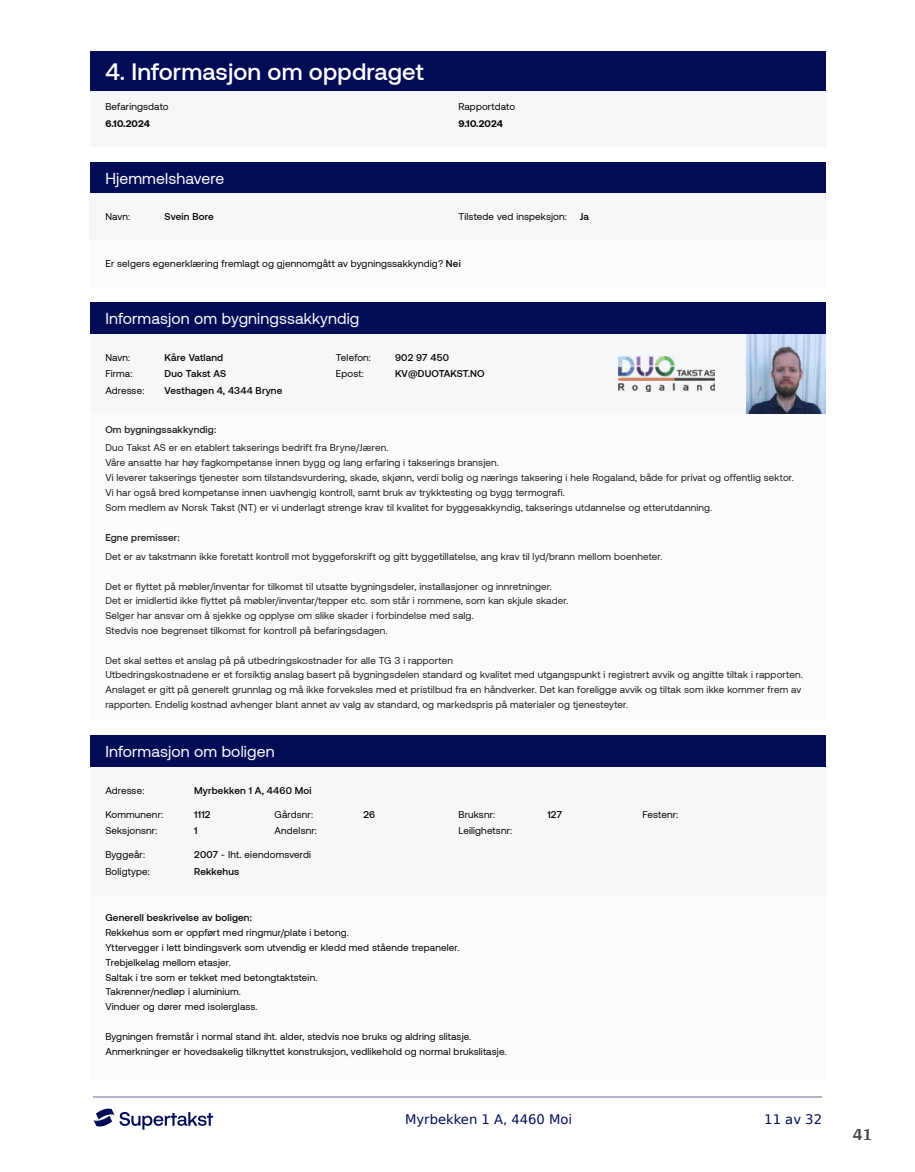
<style>
.page{position:relative;width:915px;height:1172px;background:#fff}
.page>*{position:absolute;margin:0;border:0;box-sizing:border-box;transform-origin:0 0}
.t1{font:500 23.7px "Aeonik";letter-spacing:.005em;color:#fff}
.t2{font:700 18px "Arya";color:#414749}
.t3{font:15.75px "Aeonik";letter-spacing:.01em;color:#fff}
.t4{font:13.2px "DejaVu Sans";color:#020c56}
.t5{font:9.9px/14.9px "Aeonik";letter-spacing:.015em;color:#1d1d1b}
.t6{font:9.9px/14.9px "Aeonik";letter-spacing:.015em;color:#000}
.t7{font:500 9.9px "Aeonik";letter-spacing:.015em;color:#000}
.t8{font:500 9.9px "Aeonik";letter-spacing:.015em;color:#1d1d1b}
.t9{font:700 9.9px "Aeonik";letter-spacing:.015em;color:#000}
.s1{font-weight:500}
</style>
<div class="page">
<hr style="left:93px;top:1097px;width:728px;height:1px;background:#b2b5cb">
<svg style="left:94px;top:1108px;width:119px;height:21px"></svg>
<div style="left:89px;top:52px;width:736px;height:39px;background:#020c56"></div>
<div style="left:89px;top:91px;width:736px;height:55px;background:#f5f7f8"></div>
<div style="left:89px;top:162px;width:736px;height:32px;background:#020c56"></div>
<div style="left:89px;top:194px;width:369px;height:46px;background:#f5f7f8"></div>
<div style="left:458px;top:194px;width:367px;height:46px;background:#f5f7f8"></div>
<div style="left:89px;top:240px;width:736px;height:47px;background:#f5f7f8"></div>
<div style="left:89px;top:302px;width:736px;height:32px;background:#020c56"></div>
<div style="left:89px;top:414px;width:736px;height:108px;background:#f5f7f8"></div>
<div style="left:89px;top:522px;width:736px;height:198px;background:#f5f7f8"></div>
<div style="left:89px;top:736px;width:736px;height:31px;background:#020c56"></div>
<div style="left:89px;top:767px;width:736px;height:128px;background:#f5f7f8"></div>
<div style="left:89px;top:895px;width:736px;height:185px;background:#f5f7f8"></div>
<div style="left:89px;top:334px;width:491px;height:80px;background:#f5f7f8"></div>
<div style="left:580px;top:334px;width:245px;height:80px;background:#f5f7f8"></div>
<img style="left:618px;top:357px;width:96px;height:34px">
<img style="left:746px;top:335px;width:79px;height:79px">
<h1 class="t1" style="left:105px;top:59px;width:320px">4. Informasjon om oppdraget</h1>
<p class="t6" style="left:105px;top:99px;width:65px">Befaringsdato</p>
<p class="t6" style="left:458px;top:99px;width:58px">Rapportdato</p>
<p class="t9" style="left:105px;top:117px;width:46px">6.10.2024</p>
<p class="t9" style="left:458px;top:117px;width:46px">9.10.2024</p>
<h3 class="t3" style="left:105px;top:170px;width:120px">Hjemmelshavere</h3>
<p class="t6" style="left:105px;top:210px;width:26px">Navn:</p>
<p class="t7" style="left:164px;top:211px;width:51px">Svein Bore</p>
<p class="t6" style="left:458px;top:210px;width:110px">Tilstede ved inspeksjon:</p>
<p class="t7" style="left:579px;top:211px;width:11px">Ja</p>
<p class="t6" style="left:105px;top:256px;width:357px">Er selgers egenerklæring fremlagt og gjennomgått av bygningssakkyndig? <span class="s1">Nei</span></p>
<h3 class="t3" style="left:105px;top:310px;width:255px">Informasjon om bygningssakkyndig</h3>
<p class="t6" style="left:105px;top:350px;width:26px">Navn:</p>
<p class="t7" style="left:164px;top:352px;width:60px">Kåre Vatland</p>
<p class="t6" style="left:336px;top:350px;width:37px">Telefon:</p>
<p class="t7" style="left:395px;top:352px;width:55px">902 97 450</p>
<p class="t6" style="left:105px;top:366px;width:29px">Firma:</p>
<p class="t7" style="left:164px;top:368px;width:63px">Duo Takst AS</p>
<p class="t6" style="left:336px;top:366px;width:30px">Epost:</p>
<p class="t7" style="left:395px;top:368px;width:91px">KV@DUOTAKST.NO</p>
<p class="t6" style="left:105px;top:383px;width:41px">Adresse:</p>
<p class="t7" style="left:164px;top:385px;width:119px">Vesthagen 4, 4344 Bryne</p>
<p class="t8" style="left:105px;top:424px;width:112px">Om bygningssakkyndig:</p>
<p class="t5" style="left:105px;top:441px;width:689px">Duo Takst AS er en etablert takserings bedrift fra Bryne/Jæren.<br>Våre ansatte har høy fagkompetanse innen bygg og lang erfaring i takserings bransjen.<br>Vi leverer takserings tjenester som tilstandsvurdering, skade, skjønn, verdi bolig og nærings taksering i hele Rogaland, både for privat og offentlig sektor.<br>Vi har også bred kompetanse innen uavhengig kontroll, samt bruk av trykktesting og bygg termografi.<br>Som medlem av Norsk Takst (NT) er vi underlagt strenge krav til kvalitet for byggesakkyndig, takserings utdannelse og etterutdanning.</p>
<p class="t8" style="left:105px;top:532px;width:76px">Egne premisser:</p>
<p class="t5" style="left:105px;top:549px;width:558px">Det er av takstmann ikke foretatt kontroll mot byggeforskrift og gitt byggetillatelse, ang krav til lyd/brann mellom boenheter.</p>
<p class="t5" style="left:105px;top:579px;width:464px">Det er flyttet på møbler/inventar for tilkomst til utsatte bygningsdeler, installasjoner og innretninger.<br>Det er imidlertid ikke flyttet på møbler/inventar/tepper etc. som står i rommene, som kan skjule skader.<br>Selger har ansvar om å sjekke og opplyse om slike skader i forbindelse med salg.<br>Stedvis noe begrenset tilkomst for kontroll på befaringsdagen.</p>
<p class="t5" style="left:105px;top:653px;width:698px">Det skal settes et anslag på på utbedringskostnader for alle TG 3 i rapporten<br>Utbedringskostnadene er et forsiktig anslag basert på bygningsdelen standard og kvalitet med utgangspunkt i registrert avvik og angitte tiltak i rapporten.<br>Anslaget er gitt på generelt grunnlag og må ikke forveksles med et pristilbud fra en håndverker. Det kan foreligge avvik og tiltak som ikke kommer frem av rapporten. Endelig kostnad avhenger blant annet av valg av standard, og markedspris på materialer og tjenesteyter.</p>
<h3 class="t3" style="left:105px;top:743px;width:171px">Informasjon om boligen</h3>
<p class="t6" style="left:105px;top:783px;width:41px">Adresse:</p>
<p class="t7" style="left:194px;top:785px;width:119px">Myrbekken 1 A, 4460 Moi</p>
<p class="t6" style="left:105px;top:807px;width:59px">Kommunenr:</p>
<p class="t7" style="left:194px;top:809px;width:18px">1112</p>
<p class="t6" style="left:274px;top:807px;width:40px">Gårdsnr:</p>
<p class="t7" style="left:363px;top:809px;width:13px">26</p>
<p class="t6" style="left:458px;top:807px;width:38px">Bruksnr:</p>
<p class="t7" style="left:547px;top:809px;width:16px">127</p>
<p class="t6" style="left:642px;top:807px;width:37px">Festenr:</p>
<p class="t6" style="left:105px;top:823px;width:54px">Seksjonsnr:</p>
<p class="t7" style="left:194px;top:825px;width:5px">1</p>
<p class="t6" style="left:274px;top:823px;width:44px">Andelsnr:</p>
<p class="t6" style="left:458px;top:823px;width:55px">Leilighetsnr:</p>
<p class="t6" style="left:105px;top:847px;width:41px">Byggeår:</p>
<p class="t6" style="left:194px;top:847px;width:118px"><span class="s1">2007</span> - Iht. eiendomsverdi</p>
<p class="t6" style="left:105px;top:864px;width:46px">Boligtype:</p>
<p class="t7" style="left:194px;top:866px;width:46px">Rekkehus</p>
<p class="t7" style="left:105px;top:912px;width:148px">Generell beskrivelse av boligen:</p>
<p class="t6" style="left:105px;top:925px;width:355px">Rekkehus som er oppført med ringmur/plate i betong.<br>Yttervegger i lett bindingsverk som utvendig er kledd med stående trepaneler.<br>Trebjelkelag mellom etasjer.<br>Saltak i tre som er tekket med betongtaktstein.<br>Takrenner/nedløp i aluminium.<br>Vinduer og dører med isolerglass.</p>
<p class="t6" style="left:105px;top:1029px;width:402px">Bygningen fremstår i normal stand iht. alder, stedvis noe bruks og aldring slitasje.<br>Anmerkninger er hovedsakelig tilknyttet konstruksjon, vedlikehold og normal brukslitasje.</p>
<h3 class="t4" style="left:405px;top:1108px;width:169px">Myrbekken 1 A, 4460 Moi</h3>
<h3 class="t4" style="left:764px;top:1108px;width:59px">11 av 32</h3>
<h2 class="t2" style="left:852px;top:1123px;width:21px">41</h2>
</div>
